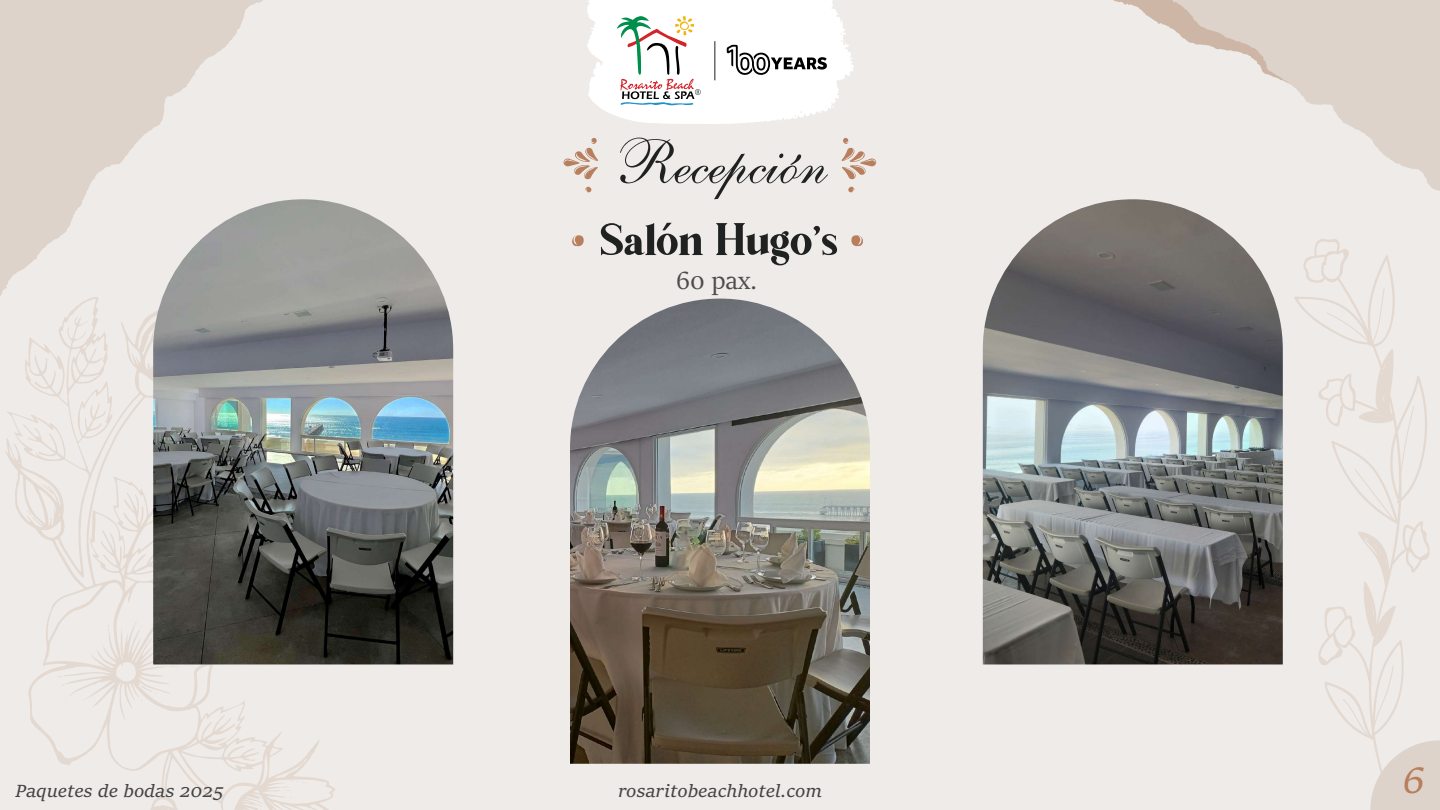
<style>
.page{position:relative;width:1440px;height:810px;background:#eeebe9}
.page>*{position:absolute;margin:0;border:0;box-sizing:border-box;transform-origin:0 0}
.t1{font:61.5px "English 111 Vivace BT";color:#202222}
.t2{font:51.9px "Backslash";color:#202222}
.t3{font:italic 38.25px "Sitka Text";color:#b87f5e}
.t4{font:27.75px "Sitka Text";color:#4c4c4c}
.t5{font:italic 18.98px "Sitka Text";color:#444}
</style>
<div class="page">
<svg style="left:848px;top:186px;width:7px;height:7px"></svg>
<svg style="left:841px;top:138px;width:35px;height:42px"></svg>
<svg style="left:585px;top:186px;width:6px;height:7px"></svg>
<svg style="left:563px;top:138px;width:35px;height:42px"></svg>
<svg style="left:572px;top:235px;width:12px;height:11px"></svg>
<svg style="left:851px;top:235px;width:12px;height:11px"></svg>
<svg style="left:5px;top:299px;width:331px;height:511px"></svg>
<svg style="left:168px;top:666px;width:12px;height:2px"></svg>
<svg style="left:141px;top:686px;width:16px;height:15px"></svg>
<svg style="left:107px;top:624px;width:2px;height:7px"></svg>
<svg style="left:280px;top:781px;width:27px;height:10px"></svg>
<svg style="left:260px;top:807px;width:5px;height:3px"></svg>
<svg style="left:27px;top:510px;width:5px;height:6px"></svg>
<svg style="left:41px;top:484px;width:12px;height:10px"></svg>
<svg style="left:1294px;top:239px;width:136px;height:501px"></svg>
<img style="left:570px;top:299px;width:300px;height:465px">
<img style="left:983px;top:199px;width:300px;height:465px">
<img style="left:153px;top:199px;width:300px;height:465px">
<svg style="left:0;top:0;width:293px;height:299px"></svg>
<svg style="left:1133px;top:0;width:307px;height:209px"></svg>
<svg style="left:1370px;top:740px;width:70px;height:70px"></svg>
<svg style="left:587px;top:0;width:267px;height:124px;background:#eeeeed"></svg>
<hr style="left:715px;top:41px;width:1px;height:39px;background:#221e20">
<h1 class="t1" style="left:613px;top:125px;width:216px">Recepción</h1>
<h2 class="t2" style="left:600px;top:211px;width:239px">Salón Hugo’s</h2>
<h3 class="t4" style="left:676px;top:259px;width:82px">60 pax.</h3>
<p class="t5" style="left:15px;top:777px;width:210px">Paquetes de bodas 2025</p>
<p class="t5" style="left:618px;top:777px;width:205px">rosaritobeachhotel.com</p>
<h3 class="t3" style="left:1402px;top:752px;width:24px">6</h3>
</div>
